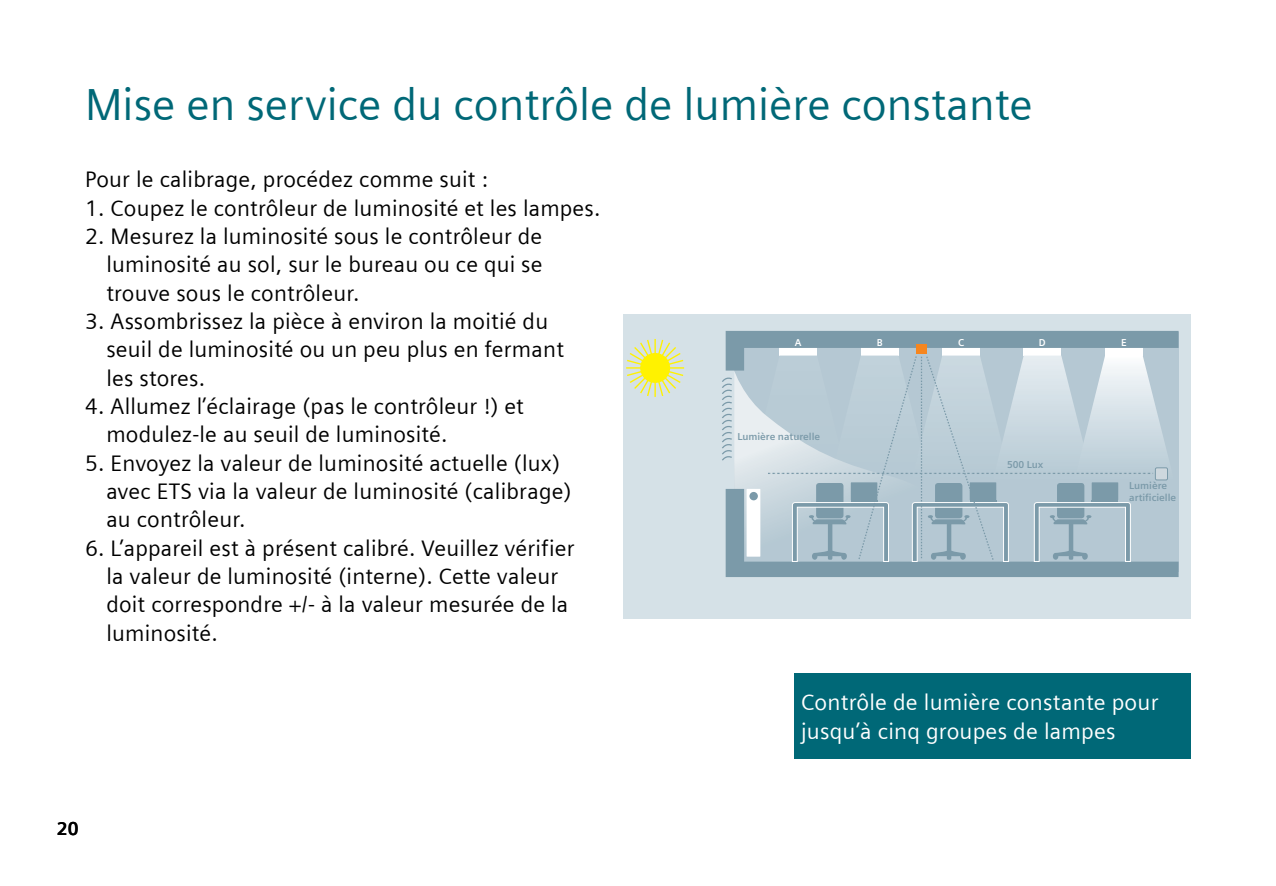
<style>
.page{position:relative;width:1276px;height:886px;background:#fff}
.page>*{position:absolute;margin:0;border:0;box-sizing:border-box;transform-origin:0 0}
.t1{font:45px "Siemens Sans";color:#006877}
.t2{font:22.5px/28.2px "Siemens Sans";letter-spacing:.01em;color:#000}
.t3{font:22.5px/28.2px "Siemens Sans";letter-spacing:.01em;color:#fff}
.t4{font:700 18.75px "Siemens Sans";color:#000}
.t5{font:700 10px/12px "Siemens Sans";color:#7b9aa9}
.t6{font:700 10px "Siemens Sans";color:#fff}
</style>
<div class="page">
<div style="left:624px;top:314px;width:567px;height:304px;background:#d5e1e7"></div>
<svg style="left:626px;top:339px;width:59px;height:58px"></svg>
<svg style="left:722px;top:331px;width:456px;height:246px"></svg>
<div style="left:794px;top:673px;width:397px;height:85px;background:#006877"></div>
<h1 class="t1" style="left:85px;top:79px;width:949px">Mise en service du contrôle de lumière constante</h1>
<p class="t2" style="left:85px;top:165px;width:404px">Pour le calibrage, procédez comme suit :</p>
<p class="t2" style="left:85px;top:194px;width:517px">1. Coupez le contrôleur de luminosité et les lampes.</p>
<p class="t2" style="left:106px;top:222px;width:438px;text-align:justify;text-indent:-21px">2. Mesurez la luminosité sous le contrôleur de luminosité au sol, sur le bureau ou ce qui se trouve sous le contrôleur.</p>
<p class="t2" style="left:106px;top:307px;width:459px;text-indent:-21px">3. Assombrissez la pièce à environ la moitié du seuil de luminosité ou un peu plus en fermant les stores.</p>
<p class="t2" style="left:106px;top:392px;width:419px;text-indent:-21px">4. Allumez l’éclairage (pas le contrôleur !) et modulez-le au seuil de luminosité.</p>
<p class="t2" style="left:106px;top:449px;width:467px;text-indent:-21px">5. Envoyez la valeur de luminosité actuelle (lux) avec ETS via la valeur de luminosité (calibrage) au contrôleur.</p>
<p class="t2" style="left:106px;top:534px;width:470px;text-indent:-21px">6. L’appareil est à présent calibré. Veuillez vérifier la valeur de luminosité (interne). Cette valeur doit correspondre +/- à la valeur mesurée de la luminosité.</p>
<p class="t6" style="left:795px;top:336px;width:8px">A</p>
<p class="t6" style="left:877px;top:336px;width:7px">B</p>
<p class="t6" style="left:958px;top:336px;width:8px">C</p>
<p class="t6" style="left:1038px;top:336px;width:8px">D</p>
<p class="t6" style="left:1121px;top:336px;width:7px">E</p>
<p class="t5" style="left:737px;top:431px;width:84px">Lumière naturelle</p>
<p class="t5" style="left:1007px;top:458px;width:38px">500 Lux</p>
<p class="t5" style="left:1129px;top:480px;width:49px">Lumière artificielle</p>
<p class="t3" style="left:801px;top:688px;width:359px">Contrôle de lumière constante pour jusqu’à cinq groupes de lampes</p>
<p class="t4" style="left:57px;top:818px;width:23px">20</p>
</div>
